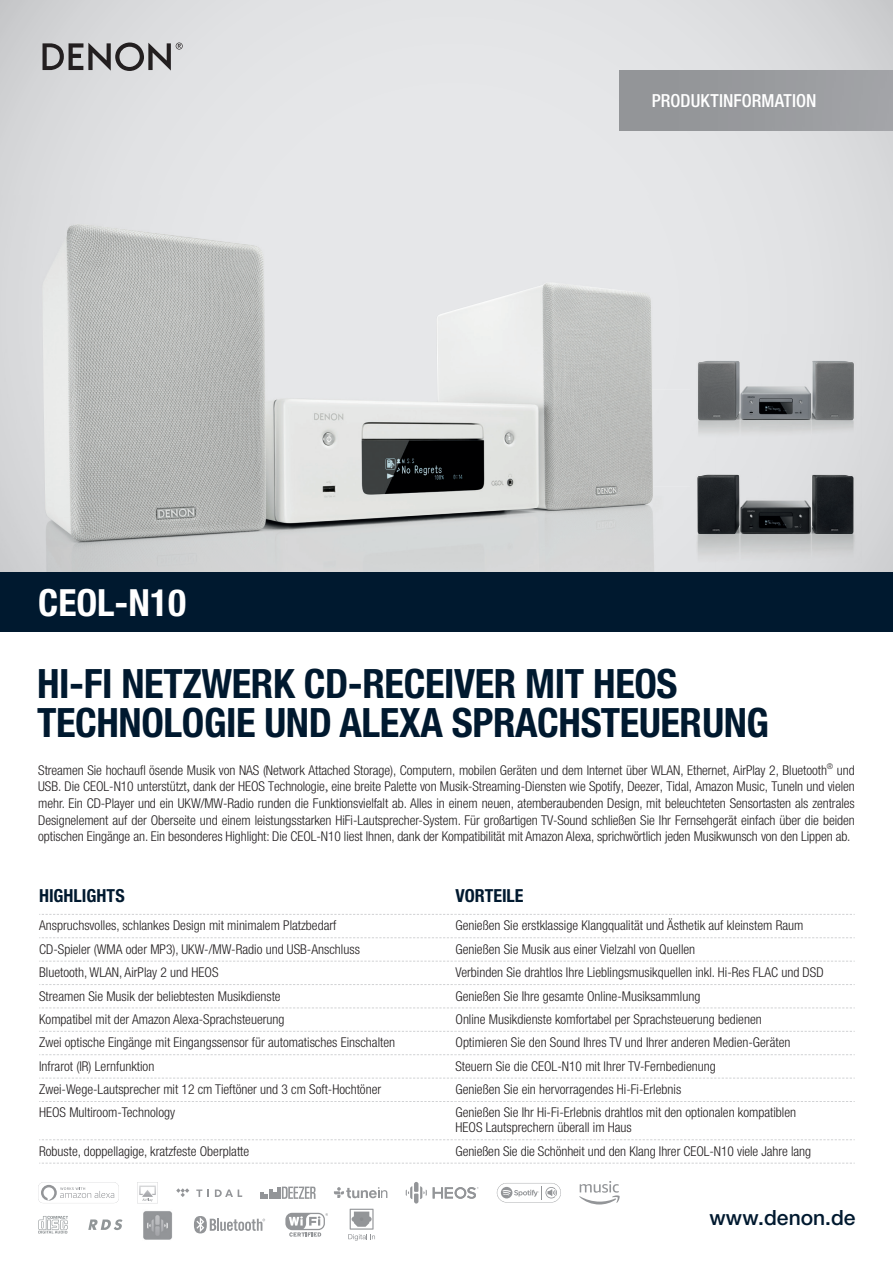
<style>
.page{position:relative;width:893px;height:1263px;background:#fff}
.page>*{position:absolute;margin:0;border:0;box-sizing:border-box;transform-origin:0 0}
.t1{font:700 condensed 40.5px/39px "Helvetica Neue LTW1 G";letter-spacing:-.01em;color:#00192f}
.t2{font:700 condensed 37.5px "Helvetica Neue LTW1 G";color:#fff}
.t3{font:500 21px "Helvetica Neue LTW1 G";color:#00192f}
.t4{font:700 condensed 18px "Helvetica Neue LTW1 G";color:#00192f}
.t5{font:500 condensed 18px "Helvetica Neue LTW1 G";letter-spacing:.005em;color:#fff}
.t6{font:300 condensed 13.5px/16.5px "Helvetica Neue LT Std";color:#231f20;text-align:justify}
.t7{font:300 condensed 7.8px "Helvetica Neue LT Std";color:#231f20}
.s1{font-family:"Minion Pro";font-weight:400;font-stretch:normal}
</style>
<div class="page">
<svg style="left:0;top:0;width:893px;height:572px;background:#dfe0e2"></svg>
<svg style="left:285px;top:1213px;width:43px;height:24px"></svg>
<svg style="left:194px;top:1216px;width:71px;height:17px"></svg>
<svg style="left:497px;top:1183px;width:64px;height:19px"></svg>
<svg style="left:88px;top:1219px;width:35px;height:11px"></svg>
<svg style="left:38px;top:1216px;width:30px;height:17px"></svg>
<svg style="left:348px;top:1209px;width:27px;height:32px"></svg>
<img style="left:0;top:195px;width:715px;height:377px">
<img style="left:690px;top:335px;width:171px;height:227px">
<img style="left:698px;top:475px;width:155px;height:59px">
<img style="left:698px;top:361px;width:155px;height:59px">
<img style="left:42px;top:224px;width:611px;height:317px">
<svg style="left:579px;top:1181px;width:41px;height:23px"></svg>
<svg style="left:433px;top:1187px;width:45px;height:12px"></svg>
<svg style="left:406px;top:1182px;width:21px;height:21px"></svg>
<svg style="left:261px;top:1186px;width:55px;height:13px"></svg>
<svg style="left:196px;top:1189px;width:13px;height:8px"></svg>
<svg style="left:215px;top:1189px;width:27px;height:8px"></svg>
<svg style="left:176px;top:1188px;width:13px;height:9px"></svg>
<svg style="left:334px;top:1187px;width:53px;height:11px"></svg>
<svg style="left:38px;top:1182px;width:81px;height:21px"></svg>
<img style="left:143px;top:1211px;width:29px;height:29px">
<svg style="left:43px;top:43px;width:140px;height:28px;background:#979698"></svg>
<svg style="left:39px;top:914px;width:816px;height:1px"></svg>
<svg style="left:39px;top:937px;width:816px;height:1px"></svg>
<svg style="left:39px;top:961px;width:816px;height:1px"></svg>
<svg style="left:39px;top:984px;width:816px;height:1px"></svg>
<svg style="left:39px;top:1007px;width:816px;height:1px"></svg>
<svg style="left:39px;top:1031px;width:816px;height:1px"></svg>
<svg style="left:39px;top:1054px;width:816px;height:1px"></svg>
<svg style="left:39px;top:1078px;width:816px;height:1px"></svg>
<svg style="left:39px;top:1101px;width:816px;height:1px"></svg>
<svg style="left:39px;top:1139px;width:816px;height:1px"></svg>
<svg style="left:39px;top:1163px;width:816px;height:1px"></svg>
<svg style="left:137px;top:1182px;width:21px;height:21px"></svg>
<img style="left:139px;top:1184px;width:17px;height:13px">
<img style="left:619px;top:71px;width:274px;height:59px">
<div style="left:0;top:572px;width:893px;height:60px;background:#00192f"></div>
<h2 class="t2" style="left:38px;top:580px;width:149px">CEOL-N10</h2>
<h3 class="t5" style="left:652px;top:90px;width:166px">PRODUKTINFORMATION</h3>
<h1 class="t1" style="left:37px;top:664px;width:734px">HI-FI NETZWERK CD-RECEIVER MIT HEOS<br>TECHNOLOGIE UND ALEXA SPRACHSTEUERUNG</h1>
<p class="t6" style="left:38px;top:762px;width:790px">Streamen Sie hochaufl ösende Musik von NAS (Network Attached Storage), Computern, mobilen Geräten und dem Internet über WLAN, Ethernet, AirPlay 2, Bluetooth</p>
<p class="t7" style="left:827px;top:761px;width:8px">®</p>
<p class="t6" style="left:38px;top:762px;width:818px;text-indent:799px">und USB. Die CEOL-N10 unterstützt<span class="s1">,</span> dank der HEOS Technologie<span class="s1">,</span> eine breite Palette von Musik-Streaming-Diensten wie Spotify, Deezer, Tidal, Amazon Music, TuneIn und vielen mehr. Ein CD-Player und ein UKW/MW-Radio runden die Funktionsvielfalt ab. Alles in einem neuen, atemberaubenden Design, mit beleuchteten Sensortasten als zentrales Designelement auf der Oberseite und einem leistungsstarken HiFi-Lautsprecher-System. Für großartigen TV-Sound schließen Sie Ihr Fernsehgerät einfach über die beiden optischen Eingänge an. Ein besonderes Highlight: Die CEOL-N10 liest Ihnen, dank der Kompatibilität mit Amazon Alexa, sprichwörtlich jeden Musikwunsch von den Lippen ab.</p>
<h3 class="t4" style="left:39px;top:884px;width:87px">HIGHLIGHTS</h3>
<h3 class="t4" style="left:455px;top:884px;width:70px">VORTEILE</h3>
<p class="t6" style="left:39px;top:917px;width:299px">Anspruchsvolles, schlankes Design mit minimalem Platzbedarf</p>
<p class="t6" style="left:455px;top:917px;width:349px">Genießen Sie erstklassige Klangqualität und Ästhetik auf kleinstem Raum</p>
<p class="t6" style="left:39px;top:941px;width:322px">CD-Spieler (WMA oder MP3), UKW-/MW-Radio und USB-Anschluss</p>
<p class="t6" style="left:455px;top:941px;width:241px">Genießen Sie Musik aus einer Vielzahl von Quellen</p>
<p class="t6" style="left:39px;top:964px;width:181px">Bluetooth, WLAN, AirPlay 2 und HEOS</p>
<p class="t6" style="left:455px;top:964px;width:370px">Verbinden Sie drahtlos Ihre Lieblingsmusikquellen inkl. Hi-Res FLAC und DSD</p>
<p class="t6" style="left:39px;top:987px;width:243px">Streamen Sie Musik der beliebtesten Musikdienste</p>
<p class="t6" style="left:455px;top:987px;width:246px">Genießen Sie Ihre gesamte Online-Musiksammlung</p>
<p class="t6" style="left:39px;top:1011px;width:247px">Kompatibel mit der Amazon Alexa-Sprachsteuerung</p>
<p class="t6" style="left:455px;top:1011px;width:308px">Online Musikdienste komfortabel per Sprachsteuerung bedienen</p>
<p class="t6" style="left:39px;top:1034px;width:357px">Zwei optische Eingänge mit Eingangssensor für automatisches Einschalten</p>
<p class="t6" style="left:455px;top:1034px;width:336px">Optimieren Sie den Sound Ihres TV und Ihrer anderen Medien-Geräten</p>
<p class="t6" style="left:39px;top:1057px;width:117px">Infrarot (IR) Lernfunktion</p>
<p class="t6" style="left:455px;top:1057px;width:262px">Steuern Sie die CEOL-N10 mit Ihrer TV-Fernbedienung</p>
<p class="t6" style="left:39px;top:1081px;width:344px">Zwei-Wege-Lautsprecher mit 12 cm Tieftöner und 3 cm Soft-Hochtöner</p>
<p class="t6" style="left:455px;top:1081px;width:227px">Genießen Sie ein hervorragendes Hi-Fi-Erlebnis</p>
<p class="t6" style="left:39px;top:1104px;width:137px">HEOS Multiroom-Technology</p>
<p class="t6" style="left:455px;top:1105px;width:342px;line-height:15px">Genießen Sie Ihr Hi-Fi-Erlebnis drahtlos mit den optionalen kompatiblen<br>HEOS Lautsprechern überall im Haus</p>
<p class="t6" style="left:39px;top:1142px;width:212px">Robuste, doppellagige, kratzfeste Oberplatte</p>
<p class="t6" style="left:455px;top:1142px;width:357px">Genießen Sie die Schönheit und den Klang Ihrer CEOL-N10 viele Jahre lang</p>
<h3 class="t3" style="left:709px;top:1204px;width:148px">www.denon.de</h3>
</div>
